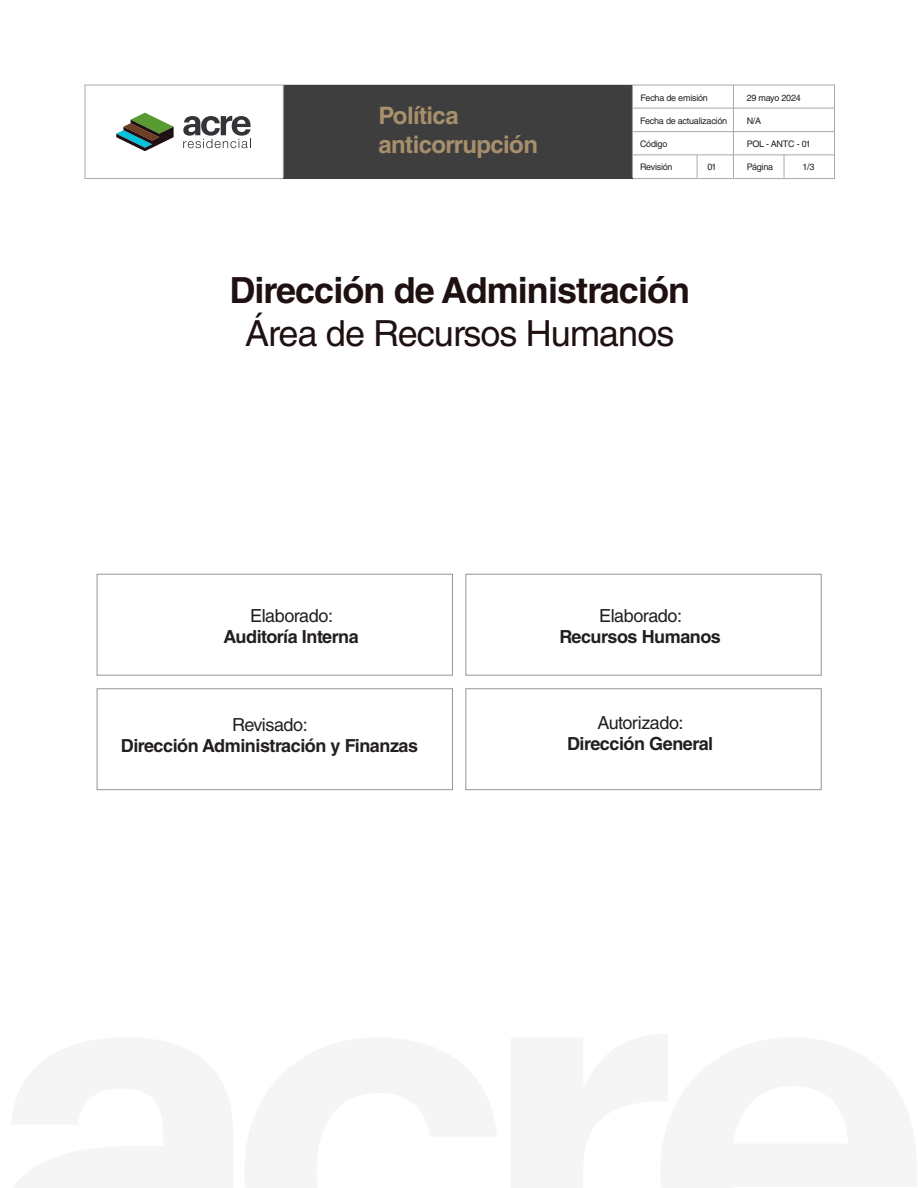
<style>
.page{position:relative;width:918px;height:1188px;background:#fff}
.page>*{position:absolute;margin:0;border:0;box-sizing:border-box;transform-origin:0 0}
.t1{font:700 36px "Helvetica LT Std";letter-spacing:-.025em;color:#1f1111}
.t2{font:36px "Helvetica LT Std";letter-spacing:-.025em;color:#1f1111}
.t3{font:700 24px/28.8px "Helvetica LT Std";letter-spacing:-.025em;color:#a88f6c}
.t4{font:700 18px "Helvetica LT Std";letter-spacing:-.025em;color:#231f20}
.t5{font:18px "Helvetica LT Std";letter-spacing:-.025em;color:#231f20}
.t6{font:9px "Helvetica LT Std";letter-spacing:-.025em;color:#231f20}
</style>
<div class="page">
<svg style="left:116px;top:113px;width:58px;height:38px"></svg>
<svg style="left:183px;top:116px;width:68px;height:32px"></svg>
<div style="left:85px;top:85px;width:750px;height:94px;border:1px solid #a8a9ad"></div>
<div style="left:283px;top:85px;width:349px;height:94px;background:#3e3e3f"></div>
<hr style="left:283px;top:85px;width:1px;height:93px;background:#a8a9ad">
<hr style="left:632px;top:85px;width:1px;height:93px;background:#a8a9ad">
<svg style="left:697px;top:156px;width:1px;height:22px"></svg>
<svg style="left:784px;top:156px;width:1px;height:22px"></svg>
<hr style="left:632px;top:108px;width:203px;height:1px;background:#a8a9ad">
<hr style="left:632px;top:131px;width:203px;height:1px;background:#a8a9ad">
<hr style="left:632px;top:155px;width:203px;height:1px;background:#a8a9ad">
<hr style="left:733px;top:85px;width:1px;height:93px;background:#a8a9ad">
<div style="left:97px;top:574px;width:356px;height:101px;border:1px solid #939598"></div>
<div style="left:97px;top:689px;width:356px;height:101px;border:1px solid #939598"></div>
<div style="left:466px;top:574px;width:355px;height:101px;border:1px solid #939598"></div>
<div style="left:466px;top:689px;width:355px;height:101px;border:1px solid #939598"></div>
<h2 class="t3" style="left:379px;top:101px;width:161px">Política anticorrupción</h2>
<p class="t6" style="left:641px;top:93px;width:69px">Fecha de emisión</p>
<p class="t6" style="left:747px;top:93px;width:56px">29 mayo 2024</p>
<p class="t6" style="left:747px;top:116px;width:16px">N/A</p>
<p class="t6" style="left:747px;top:162px;width:28px">Página</p>
<p class="t6" style="left:802px;top:162px;width:14px">1/3</p>
<p class="t6" style="left:640px;top:116px;width:89px">Fecha de actualización</p>
<p class="t6" style="left:640px;top:139px;width:29px">Código</p>
<p class="t6" style="left:640px;top:162px;width:34px">Revisión</p>
<p class="t6" style="left:707px;top:162px;width:11px">01</p>
<p class="t6" style="left:747px;top:139px;width:66px">POL - ANTC - 01</p>
<h1 class="t1" style="left:229px;top:268px;width:462px">Dirección de Administración</h1>
<h1 class="t2" style="left:245px;top:313px;width:431px">Área de Recursos Humanos</h1>
<h3 class="t5" style="left:250px;top:605px;width:84px">Elaborado:</h3>
<h3 class="t4" style="left:224px;top:626px;width:137px">Auditoría Interna</h3>
<h3 class="t5" style="left:232px;top:715px;width:77px">Revisado:</h3>
<h3 class="t4" style="left:121px;top:735px;width:299px">Dirección Administración y Finanzas</h3>
<h3 class="t5" style="left:599px;top:605px;width:84px">Elaborado:</h3>
<h3 class="t4" style="left:559px;top:626px;width:163px">Recursos Humanos</h3>
<h3 class="t5" style="left:598px;top:712px;width:87px">Autorizado:</h3>
<h3 class="t4" style="left:567px;top:732px;width:148px">Dirección General</h3>
</div>
